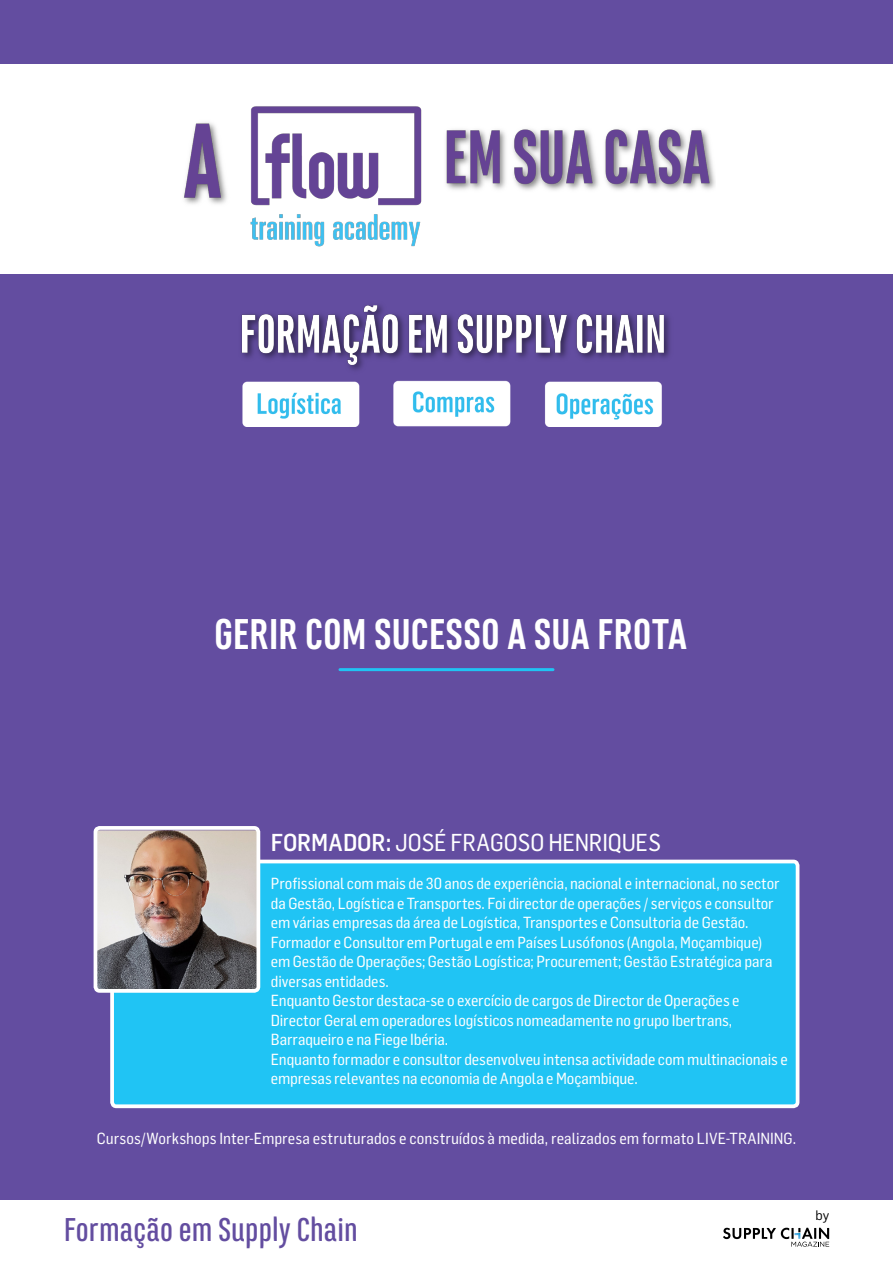
<style>
.page{position:relative;width:893px;height:1263px;background:#fff}
.page>*{position:absolute;margin:0;border:0;box-sizing:border-box;transform-origin:0 0}
.t1{font:700 45px "Marianina FY";letter-spacing:-.005em;color:#fff}
.t2{font:500 34.5px "Marianina FY";letter-spacing:-.01em;color:#634da0}
.t3{font:500 24px "Flama Semicondensed";letter-spacing:-.005em;color:#fff}
.t4{font:24px "Flama Semicondensed Basic";letter-spacing:-.01em;color:#fff}
.t5{font:15.75px/19.5px "Flama Semicondensed Basic";letter-spacing:-.005em;color:#fff}
.t6{font:13.5px "Flama";color:#000}
.s1{font-family:"Flama Semicondensed Basic";font-weight:400}
</style>
<div class="page">
<div style="left:0;top:0;width:893px;height:1199px;background:#634da0"></div>
<div style="left:0;top:64px;width:893px;height:209px;background:#fff"></div>
<svg style="left:723px;top:1228px;width:106px;height:19px"></svg>
<hr style="left:340px;top:668px;width:213px;height:3px;background:#20c4f4">
<img style="left:178px;top:122px;width:537px;height:305px">
<img style="left:226px;top:106px;width:220px;height:160px">
<div style="left:112px;top:861px;width:686px;height:245px;background:#20c4f4;border-radius:4px"></div>
<div style="left:110px;top:860px;width:689px;height:248px;border:4px solid #fff;border-radius:4px"></div>
<img style="left:99px;top:831px;width:156px;height:157px">
<div style="left:94px;top:826px;width:166px;height:167px;border:4px solid #fff;border-radius:4px"></div>
<h1 class="t1" style="left:214px;top:609px;width:475px">GERIR COM SUCESSO A SUA FROTA</h1>
<h3 class="t3" style="left:271px;top:827px;width:194px">FORMADOR: <span class="s1">José frago</span></h3>
<h3 class="t4" style="left:518px;top:827px;width:57px">so henri</h3>
<h3 class="t4" style="left:608px;top:827px;width:54px">ques</h3>
<p class="t5" style="left:271px;top:873px;width:518px">Profissional com mais de 30 anos de experiência, nacional e internacional, no sector da Gestão, Logística e Transportes. Foi director de operações / serviços e consultor em várias empresas da área de Logística, Transportes e Consultoria de Gestão.<br>Formador e Consultor em Portugal e em Países Lusófonos (Angola, Moçambique)<br>em Gestão de Operações; Gestão Logística; Procurement; Gestão Estratégica para diversas entidades.<br>Enquanto Gestor destaca-se o exercício de cargos de Director de Operações e Director Geral em operadores logísticos nomeadamente no grupo Ibertrans, Barraqueiro e na Fiege Ibéria.<br>Enquanto formador e consultor desenvolveu intensa actividade com multinacionais e empresas relevantes na economia de Angola e Moçambique.</p>
<p class="t5" style="left:97px;top:1128px;width:701px">Cursos/Workshops Inter-Empresa estruturados e construídos à medida, realizados em formato LIVE-TRAINING.</p>
<h2 class="t2" style="left:64px;top:1211px;width:296px">Formação em Supply Chain</h2>
<p class="t6" style="left:815px;top:1205px;width:15px">by</p>
</div>
